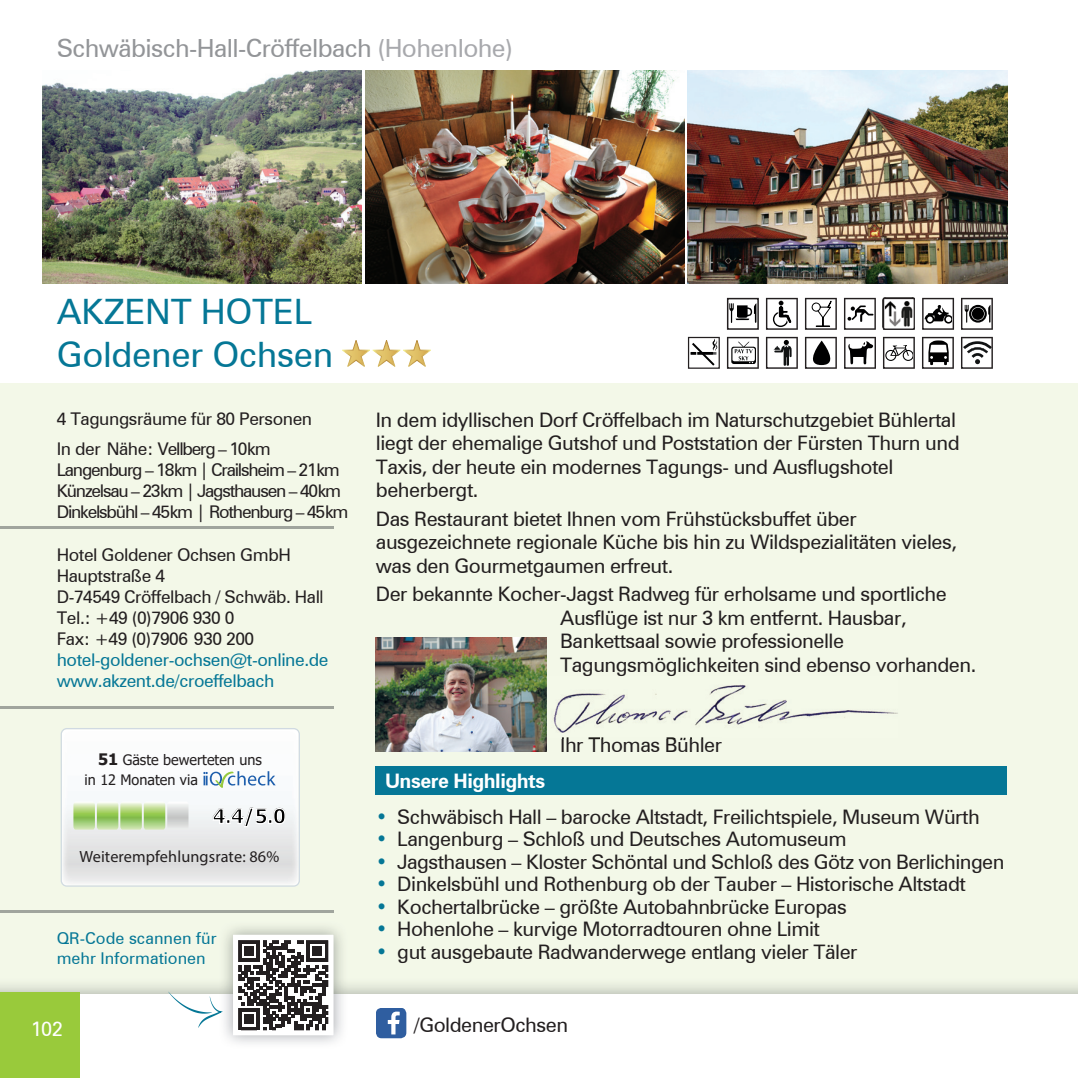
<style>
.page{position:relative;width:1078px;height:1078px;background:#fff}
.page>*{position:absolute;margin:0;border:0;box-sizing:border-box;transform-origin:0 0}
.t1{font:35px/42px "Zurich BT";letter-spacing:-.01em;color:#057796}
.t2{font:25px "Zurich BT";letter-spacing:-.025em;color:#939598}
.t3{font:700 20.25px "Tahoma";color:#000}
.t4{font:20px/23.5px "Zurich BT";letter-spacing:-.025em;color:#231f20}
.t5{font:700 20px "Zurich BT";letter-spacing:-.025em;color:#fff}
.t6{font:20px "Zurich BT";color:#fff}
.t7{font:17.5px/21px "Zurich BT";letter-spacing:-.025em;color:#231f20}
.t8{font:17.5px/21px "Zurich BT";letter-spacing:-.07em;color:#231f20}
.t9{font:17.5px/21px "Zurich BT";letter-spacing:-.025em;color:#057796}
.t10{font:16.25px/19.5px "Zurich BT";color:#057796}
.t11{font:16.25px "Myriad Pro";letter-spacing:.01em;color:#231f20}
.t12{font:14.5px/19.2px "Tahoma";color:#231f20}
.s1{color:#a8a9ad}
.s2{font-weight:700;font-size:15.75px}
.s3{color:#057796}
</style>
<div class="page">
<div style="left:0;top:383px;width:1077px;height:641px;background:#f3f8e8"></div>
<img style="left:0;top:984px;width:1077px;height:9px">
<div style="left:0;top:993px;width:1077px;height:84px;background:#fff"></div>
<div style="left:0;top:992px;width:79px;height:85px;background:#99ca3b"></div>
<hr style="left:0;top:525px;width:333px;height:3px;background:#a0a59d">
<hr style="left:0;top:705px;width:333px;height:3px;background:#a0a59d">
<hr style="left:0;top:909px;width:333px;height:3px;background:#a0a59d">
<img style="left:687px;top:71px;width:319px;height:212px">
<img style="left:43px;top:71px;width:318px;height:212px">
<img style="left:365px;top:71px;width:319px;height:212px">
<img style="left:376px;top:637px;width:170px;height:114px">
<img style="left:553px;top:685px;width:345px;height:48px">
<img style="left:562px;top:737px;width:142px;height:1px">
<svg style="left:883px;top:337px;width:31px;height:32px"></svg>
<svg style="left:922px;top:298px;width:31px;height:32px"></svg>
<svg style="left:804px;top:298px;width:32px;height:32px"></svg>
<svg style="left:765px;top:298px;width:32px;height:32px"></svg>
<svg style="left:765px;top:337px;width:32px;height:32px"></svg>
<svg style="left:804px;top:337px;width:32px;height:32px"></svg>
<svg style="left:844px;top:337px;width:31px;height:32px"></svg>
<svg style="left:961px;top:298px;width:31px;height:32px"></svg>
<svg style="left:922px;top:337px;width:31px;height:32px"></svg>
<svg style="left:726px;top:337px;width:32px;height:32px"></svg>
<svg style="left:961px;top:337px;width:31px;height:32px"></svg>
<svg style="left:844px;top:298px;width:31px;height:32px"></svg>
<svg style="left:342px;top:340px;width:88px;height:26px"></svg>
<div style="left:376px;top:765px;width:630px;height:29px;background:#057796"></div>
<svg style="left:168px;top:991px;width:55px;height:36px"></svg>
<svg style="left:230px;top:932px;width:106px;height:105px"></svg>
<svg style="left:376px;top:1008px;width:30px;height:29px"></svg>
<img style="left:884px;top:300px;width:28px;height:28px">
<div style="left:882px;top:298px;width:32px;height:32px;border:1px solid #231f20"></div>
<svg style="left:729px;top:303px;width:26px;height:20px"></svg>
<div style="left:726px;top:298px;width:32px;height:32px;border:2px solid #231f20"></div>
<svg style="left:689px;top:339px;width:25px;height:28px"></svg>
<svg style="left:690px;top:339px;width:27px;height:26px"></svg>
<div style="left:687px;top:337px;width:32px;height:32px;border:1px solid #231f20"></div>
<svg style="left:61px;top:728px;width:239px;height:158px"></svg>
<p class="t2" style="left:57px;top:32px;width:457px">Schwäbisch-Hall-Cröffelbach <span class="s1">(Hohenlohe)</span></p>
<h1 class="t1" style="left:57px;top:291px;width:278px">AKZENT HOTEL<br>Goldener Ochsen</h1>
<p class="t7" style="left:57px;top:403px;width:257px;line-height:30px">4 Tagungsräume für 80 Personen<br>In der Nähe: Vellberg – 10 km</p>
<p class="t8" style="left:57px;top:458px;width:293px">Langenburg – 18 km | Crailsheim – 21 km<br>Künzelsau – 23 km | Jagsthausen – 40 km<br>Dinkelsbühl – 45 km | Rothenburg – 45 km</p>
<p class="t7" style="left:57px;top:544px;width:268px">Hotel Goldener Ochsen GmbH<br>Hauptstraße 4<br>D-74549 Cröffelbach / Schwäb. Hall<br>Tel.: +49 (0)7906 930 0<br>Fax: +49 (0)7906 930 200</p>
<p class="t9" style="left:57px;top:649px;width:273px">hotel-goldener-ochsen@t-online.de www.akzent.de/croeffelbach</p>
<p class="t12" style="left:84px;top:751px;width:179px;text-indent:14px"><span class="s2">51</span> Gäste bewerteten uns in 12 Monaten via</p>
<p class="t3" style="left:213px;top:801px;width:75px">4.4/5.0</p>
<p class="t11" style="left:79px;top:846px;width:201px">Weiterempfehlungsrate: 86%</p>
<p class="t10" style="left:57px;top:928px;width:161px">QR-Code scannen für mehr Informationen</p>
<p class="t6" style="left:31px;top:1016px;width:34px">102</p>
<p class="t4" style="left:376px;top:407px;width:585px">In dem idyllischen Dorf Cröffelbach im Naturschutzgebiet Bühlertal liegt der ehemalige Gutshof und Poststation der Fürsten Thurn und Taxis, der heute ein modernes Tagungs- und Ausflugshotel beherbergt.</p>
<p class="t4" style="left:376px;top:506px;width:582px">Das Restaurant bietet Ihnen vom Frühstücksbuffet über ausgezeichnete regionale Küche bis hin zu Wildspezialitäten vieles, was den Gourmetgaumen erfreut.</p>
<p class="t4" style="left:560px;top:582px;width:417px;text-indent:-184px">Der bekannte Kocher-Jagst Radweg für erholsame und sportliche Ausflüge ist nur 3 km entfernt. Hausbar, Bankettsaal sowie professionelle Tagungsmöglichkeiten sind ebenso vorhanden.</p>
<p class="t5" style="left:385px;top:768px;width:162px">Unsere Highlights</p>
<p class="t4" style="left:560px;top:732px;width:163px">Ihr Thomas Bühler</p>
<p class="t4" style="left:376px;top:804px;width:605px"><span class="s3">•</span> Schwäbisch Hall – barocke Altstadt, Freilichtspiele, Museum Würth</p>
<p class="t4" style="left:376px;top:827px;width:472px"><span class="s3">•</span> Langenburg – Schloß und Deutsches Automuseum</p>
<p class="t4" style="left:376px;top:849px;width:630px"><span class="s3">•</span> Jagsthausen – Kloster Schöntal und Schloß des Götz von Berlichingen</p>
<p class="t4" style="left:376px;top:872px;width:591px"><span class="s3">•</span> Dinkelsbühl und Rothenburg ob der Tauber – Historische Altstadt</p>
<p class="t4" style="left:376px;top:894px;width:472px"><span class="s3">•</span> Kochertalbrücke – größte Autobahnbrücke Europas</p>
<p class="t4" style="left:376px;top:917px;width:445px"><span class="s3">•</span> Hohenlohe – kurvige Motorradtouren ohne Limit</p>
<p class="t4" style="left:376px;top:939px;width:483px"><span class="s3">•</span> gut ausgebaute Radwanderwege entlang vieler Täler</p>
<p class="t4" style="left:413px;top:1012px;width:156px">/GoldenerOchsen</p>
</div>
